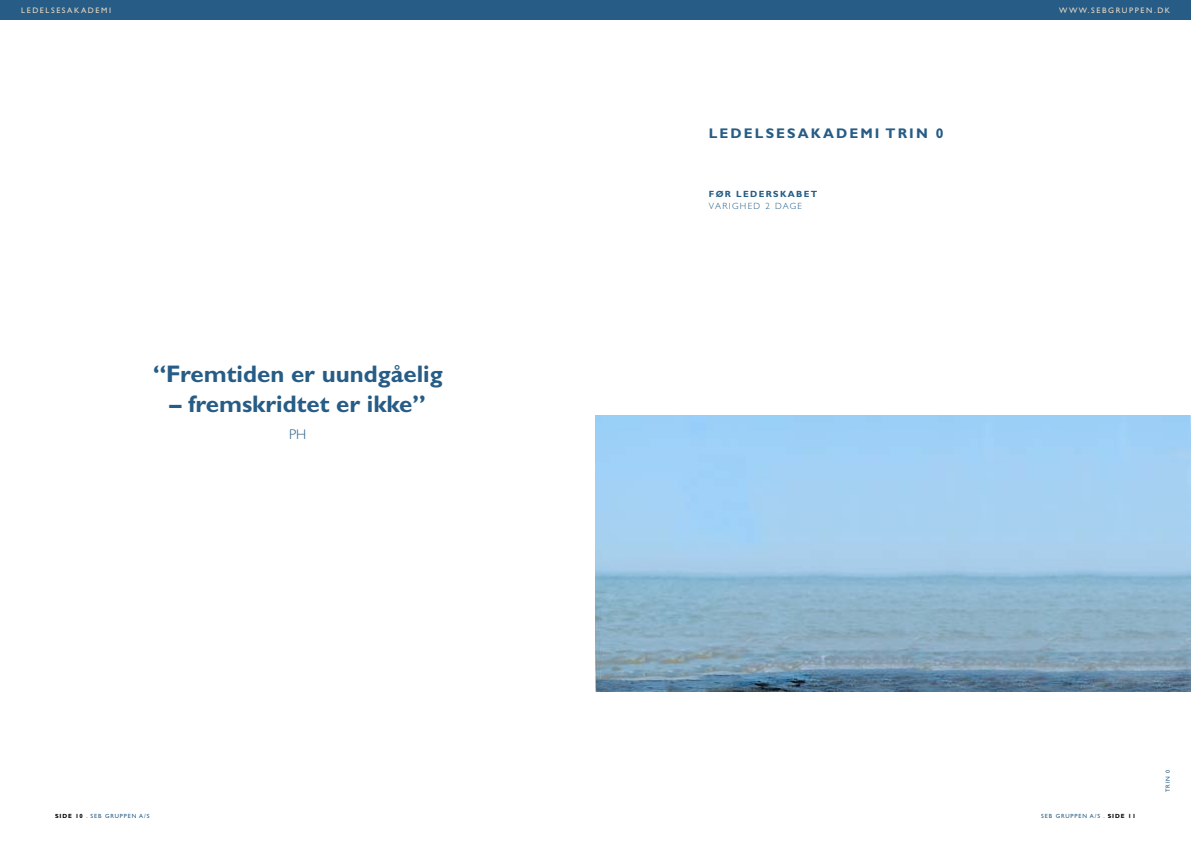
<style>
.page{position:relative;width:1191px;height:842px;background:#fff}
.page>*{position:absolute;margin:0;border:0;box-sizing:border-box;transform-origin:0 0}
.t1{font:700 24px "Gill Sans";color:#265c85}
.t2{font:700 14px "Gill Sans";letter-spacing:.15em;color:#265c85}
.t3{font:300 14px "Gill Sans";color:#265c85}
.t4{font:700 9px "Gill Sans";letter-spacing:.15em;color:#265c85}
.t5{font:300 9px "Gill Sans";color:#265c85}
.t6{font:8px "Gill Sans";letter-spacing:.2em;color:#ebdac4}
.t7{font:6px "Gill Sans";letter-spacing:.15em;color:#265c85}
.s1{font-weight:700;color:#000}
</style>
<div class="page">
<div style="left:587px;top:0;width:604px;height:20px;background:#265c85"></div>
<div style="left:0;top:0;width:595px;height:20px;background:#265c85"></div>
<img style="left:595px;top:416px;width:596px;height:276px">
<h3 class="t6" style="left:21px;top:6px;width:91px">LEDELSESAKADEMI</h3>
<h1 class="t1" style="left:153px;top:359px;width:291px">“Fremtiden er uundgåelig</h1>
<h1 class="t1" style="left:169px;top:389px;width:258px">– fremskridtet er ikke”</h1>
<h2 class="t3" style="left:289px;top:427px;width:19px">PH</h2>
<p class="t7" style="left:55px;top:813px;width:96px"><span class="s1">Side 10</span> . SEB GRUPPEN A/S</p>
<h2 class="t2" style="left:709px;top:125px;width:236px">LedelsesAka demi Trin 0</h2>
<h3 class="t4" style="left:709px;top:189px;width:110px">F ør leders kabet</h3>
<h3 class="t5" style="left:709px;top:201px;width:14px">VARIGHED</h3>
<h3 class="t5" style="left:765px;top:201px;width:18px">2 DAGE</h3>
<h3 class="t6" style="left:1059px;top:6px;width:113px">WWW.SEBGRUPPEN.DK</h3>
<p class="t7" style="left:1041px;top:813px;width:96px">SEB GRUPPEN A/S . <span class="s1">Side 11</span></p>
<p class="t7" style="left:1164px;top:792px;width:24px;rotate:-90deg">TRIN 0</p>
</div>
